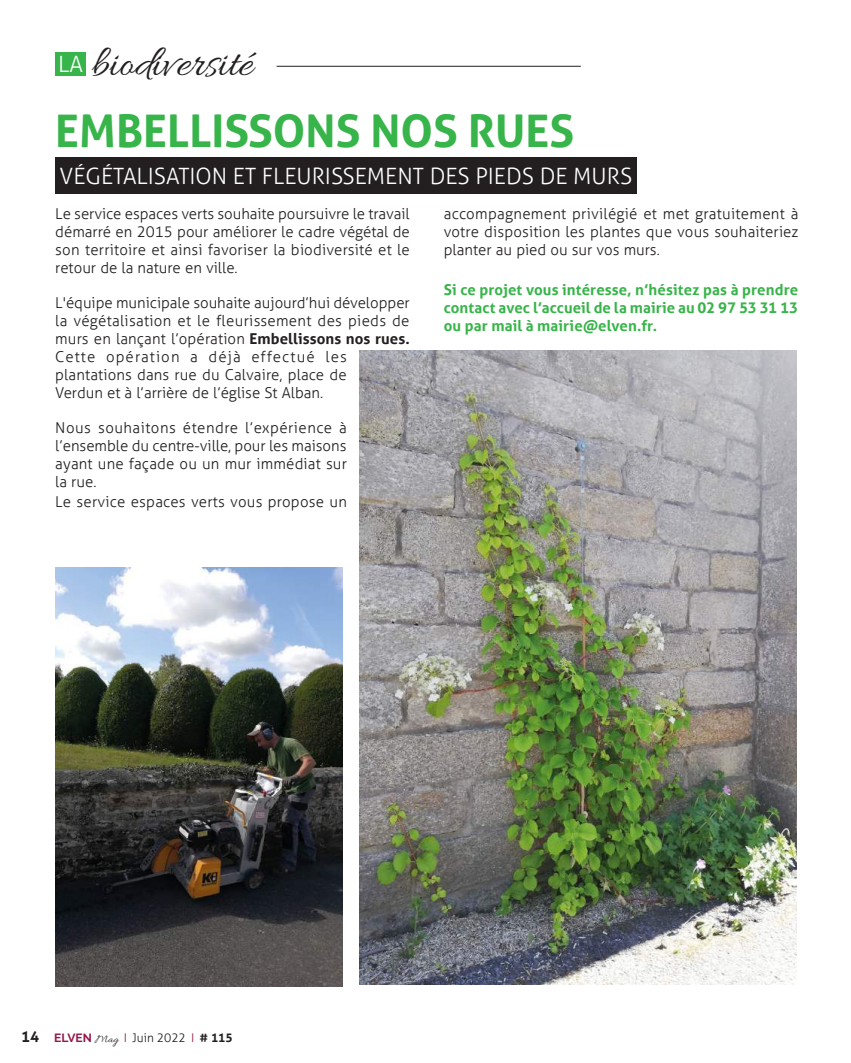
<style>
.page{position:relative;width:851px;height:1063px;background:#fff}
.page>*{position:absolute;margin:0;border:0;box-sizing:border-box;transform-origin:0 0}
.t1{font:700 45px "Aller";color:#37b44a}
.t2{font:45px "Allura";color:#231f20}
.t3{font:300 22.5px "Aller";color:#fff}
.t4{font:300 15px/18px "Aller";letter-spacing:.01em;color:#231f20;text-align:justify}
.t5{font:700 15px/18px "Aller";letter-spacing:.005em;color:#38b44a;text-align:justify}
.t6{font:300 12px "Aller";color:#231f20}
.s1{font-family:"Aller";font-weight:300;font-size:22.5px;color:#fff}
.s2{font-weight:700}
.s3{font-weight:700;font-size:15px}
.s4{font-family:"Raleway";font-weight:700;color:#94164b}
.s5{font-family:"Allura";font-weight:400}
.s6{color:#94164b}
</style>
<div class="page">
<div style="left:55px;top:52px;width:31px;height:24px;background:#37b44a"></div>
<hr style="left:276px;top:66px;width:304px;height:1px;background:#231f20">
<div style="left:55px;top:157px;width:581px;height:37px;background:#231f20"></div>
<img style="left:359px;top:351px;width:437px;height:633px">
<img style="left:55px;top:568px;width:287px;height:418px">
<h1 class="t2" style="left:58px;top:38px;width:196px"><span class="s1">LA</span> biodiversité</h1>
<h1 class="t1" style="left:55px;top:103px;width:520px">EMBELLISSONS NOS RUES</h1>
<h2 class="t3" style="left:60px;top:162px;width:574px">VÉGÉTALISATION ET FLEURISSEMENT DES PIEDS DE MURS</h2>
<p class="t4" style="left:55px;top:204px;width:356px">Le service espaces verts souhaite poursuivre le travail démarré en 2015 pour améliorer le cadre végétal de son territoire et ainsi favoriser la biodiversité et le retour de la nature en ville.</p>
<p class="t4" style="left:55px;top:293px;width:356px;text-align:left">L'équipe municipale souhaite aujourd’hui développer la végétalisation et le fleurissement des pieds de murs en lançant l’opération <span class="s2">Embellissons nos rues.<br></span>Cette opération a déjà effectué les plantations dans rue du Calvaire, place de<br>Verdun et à l’arrière de l’église St Alban.</p>
<p class="t4" style="left:55px;top:418px;width:293px">Nous souhaitons étendre l’expérience à l’ensemble du centre-ville, pour les maisons ayant une façade ou un mur immédiat sur la rue.</p>
<p class="t4" style="left:55px;top:493px;width:293px">Le service espaces verts vous propose un</p>
<p class="t4" style="left:443px;top:204px;width:356px">accompagnement privilégié et met gratuitement à votre disposition les plantes que vous souhaiteriez planter au pied ou sur vos murs.</p>
<p class="t5" style="left:443px;top:280px;width:356px">Si ce projet vous intéresse, n’hésitez pas à prendre contact avec l’accueil de la mairie au 02 97 53 31 13 ou par mail à mairie@elven.fr.</p>
<p class="t6" style="left:21px;top:1030px;width:213px"><span class="s3">14</span> <span class="s4">ELVEN</span> <span class="s5">Mag</span> <span class="s6">I</span> Juin 2022 <span class="s6">I</span> <span class="s2"># 115</span></p>
</div>
